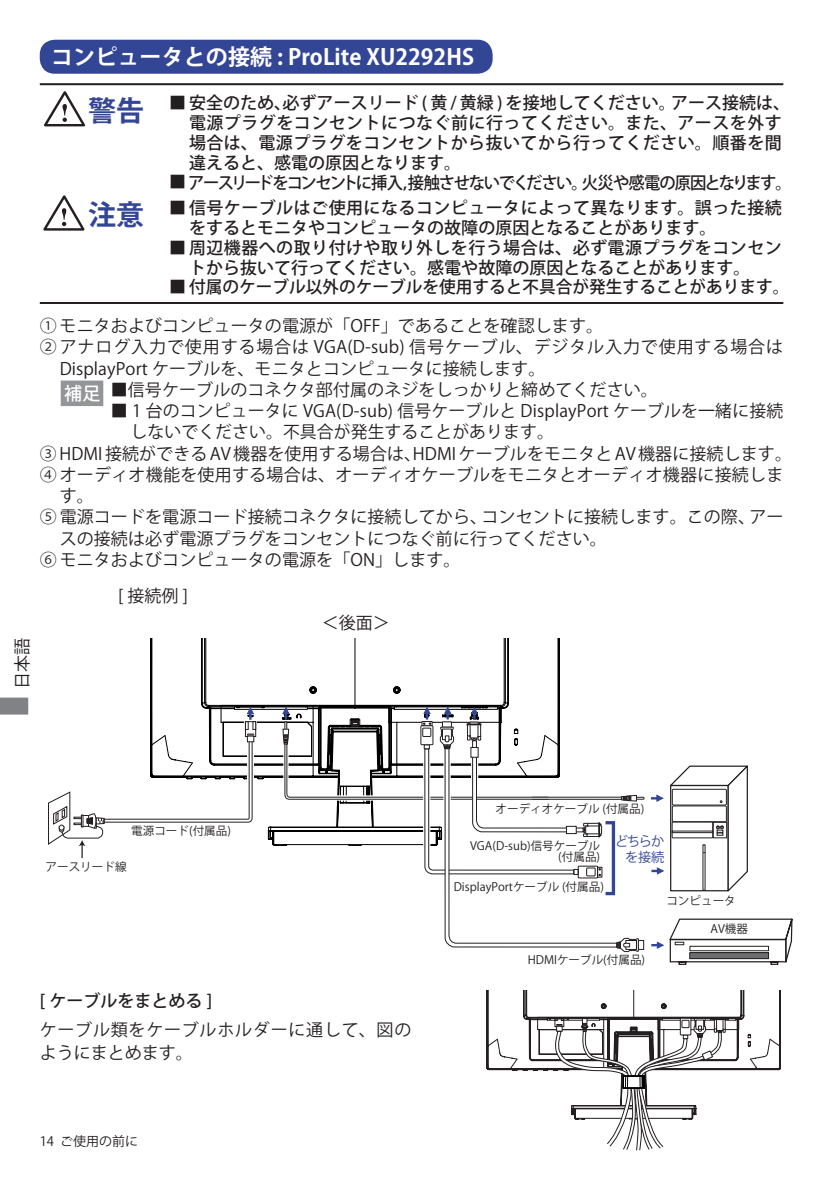
<style>
.page{position:relative;width:840px;height:1191px;background:#fff}
.page>*{position:absolute;margin:0;border:0;box-sizing:border-box;transform-origin:0 0}
.t1{font:700 28px "Koz Go Pro";color:#334595}
.t2{font:700 22px "Koz Go Pro";letter-spacing:.005em;color:#fff}
.t3{font:500 18px "Koz Go Pro";color:#fff}
.t4{font:17px "Koz Go Pro";letter-spacing:.005em;color:#231f20}
.t5{font:500 17px/19.8px "Koz Go Pro";letter-spacing:.025em;color:#231f20}
.t6{font:500 17px "Koz Go Pro";color:#231f20}
.t7{font:17px "Koz Go Pro";letter-spacing:.05em;color:#231f20}
.t8{font:500 17px "Koz Go Pro";letter-spacing:-.09em;color:#231f20}
.t9{font:17px/22.6px "Koz Go Pro";letter-spacing:.045em;color:#231f20}
.t10{font:13.2px/15.8px "Koz Go Pro Regular 90 msp RKSJ H";letter-spacing:-.06em;color:#334595;text-align:right}
.t11{font:13px "Koz Go Pro";color:#231f20}
.t12{font:11.6px/11.6px "Koz Go Pro Regular 90 msp RKSJ H";color:#231f20;text-align:right}
.s1{font-weight:500}
</style>
<div class="page">
<svg style="left:0;top:697px;width:28px;height:17px"></svg>
<svg style="left:150px;top:638px;width:409px;height:68px"></svg>
<svg style="left:182px;top:686px;width:345px;height:20px"></svg>
<svg style="left:651px;top:765px;width:97px;height:127px"></svg>
<svg style="left:651px;top:918px;width:142px;height:47px"></svg>
<svg style="left:48px;top:706px;width:596px;height:246px"></svg>
<div style="left:41px;top:41px;width:450px;height:32px;background:#334595;border-radius:14px"></div>
<div style="left:40px;top:40px;width:452px;height:34px;border:2px solid #334595;border-radius:14px"></div>
<hr style="left:40px;top:83px;width:742px;height:2px;background:#231f20">
<hr style="left:40px;top:302px;width:742px;height:2px;background:#231f20">
<svg style="left:44px;top:91px;width:41px;height:36px"></svg>
<svg style="left:62px;top:104px;width:5px;height:12px"></svg>
<svg style="left:43px;top:195px;width:42px;height:36px"></svg>
<svg style="left:62px;top:208px;width:4px;height:12px"></svg>
<div style="left:61px;top:380px;width:42px;height:26px;background:#939598;border:2px solid #939598"></div>
<svg style="left:486px;top:990px;width:294px;height:161px"></svg>
<p class="t4" style="left:11px;top:689px;width:52px;rotate:-90deg">日本語</p>
<p class="t2" style="left:51px;top:42px;width:424px">コンピュータとの接続 : ProLite XU2292HS</p>
<h1 class="t1" style="left:88px;top:92px;width:57px">警告</h1>
<p class="t5" style="left:189px;top:94px;width:602px;text-indent:-20px">■ 安全のため、必ずアースリード ( 黄 / 黄緑 ) を接地してください。アース接続は、電源プラグをコンセントにつなぐ前に行ってください。また、アースを外す場合は、電源プラグをコンセントから抜いてから行ってください。順番を間違えると、感電の原因となります。</p>
<p class="t8" style="left:169px;top:171px;width:623px">■ アースリードをコンセントに挿入，接触させないでください。火災や感電の原因となります。</p>
<p class="t5" style="left:189px;top:199px;width:594px;text-indent:-20px">■ 信号ケーブルはご使用になるコンピュータによって異なります。誤った接続をするとモニタやコンピュータの故障の原因となることがあります。</p>
<p class="t5" style="left:189px;top:238px;width:594px;text-indent:-20px">■ 周辺機器への取り付けや取り外しを行う場合は、必ず電源プラグをコンセントから抜いて行ってください。感電や故障の原因となることがあります。</p>
<p class="t6" style="left:169px;top:276px;width:621px">■ 付属のケーブル以外のケーブルを使用すると不具合が発生することがあります。</p>
<h1 class="t1" style="left:88px;top:197px;width:58px">注意</h1>
<p class="t4" style="left:40px;top:315px;width:564px">① モニタおよびコンピュータの電源が「OFF」であることを確認します。</p>
<p class="t7" style="left:40px;top:336px;width:744px">② アナログ入力で使用する場合は VGA(D-sub) 信号ケーブル、デジタル入力で使用する場合は</p>
<p class="t4" style="left:60px;top:357px;width:487px">DisplayPort ケーブルを、モニタとコンピュータに接続します。</p>
<p class="t4" style="left:111px;top:378px;width:548px"><span class="s1">■</span>信号ケーブルのコネクタ部付属のネジをしっかりと締めてください。</p>
<p class="t4" style="left:111px;top:400px;width:673px"><span class="s1">■</span> 1 台のコンピュータに VGA(D-sub) 信号ケーブルと DisplayPort ケーブルを一緒に接続</p>
<p class="t4" style="left:130px;top:421px;width:424px">しないでください。不具合が発生することがあります。</p>
<p class="t4" style="left:40px;top:442px;width:753px">③ HDMI接続ができる AV 機器を使用する場合は、HDMI ケーブルをモニタと AV 機器に接続します。</p>
<p class="t4" style="left:40px;top:463px;width:744px">④ オーディオ機能を使用する場合は、オーディオケーブルをモニタとオーディオ機器に接続しま</p>
<p class="t4" style="left:60px;top:485px;width:36px">す。</p>
<p class="t4" style="left:40px;top:506px;width:744px">⑤ 電源コードを電源コード接続コネクタに接続してから、コンセントに接続します。この際、アー</p>
<p class="t4" style="left:60px;top:527px;width:548px">スの接続は必ず電源プラグをコンセントにつなぐ前に行ってください。</p>
<p class="t4" style="left:40px;top:549px;width:422px">⑥ モニタおよびコンピュータの電源を「ON」します。</p>
<p class="t3" style="left:64px;top:382px;width:38px">補足</p>
<p class="t4" style="left:118px;top:584px;width:72px">[ 接続例 ]</p>
<p class="t4" style="left:321px;top:611px;width:69px">＜後面＞</p>
<p class="t12" style="left:131px;top:825px;width:101px">電源コード(付属品)</p>
<p class="t12" style="left:46px;top:861px;width:82px">アースリード線</p>
<p class="t6" style="left:40px;top:990px;width:174px">[ ケーブルをまとめる ]</p>
<p class="t9" style="left:40px;top:1018px;width:373px">ケーブル類をケーブルホルダーに通して、図のようにまとめます。</p>
<p class="t11" style="left:40px;top:1132px;width:100px">14 ご使用の前に</p>
<p class="t12" style="left:495px;top:803px;width:150px">オーディオケーブル (付属品)</p>
<p class="t12" style="left:470px;top:839px;width:131px">VGA(D-sub)信号ケーブル(付属品)</p>
<p class="t12" style="left:453px;top:880px;width:152px">DisplayPortケーブル (付属品)</p>
<p class="t10" style="left:614px;top:833px;width:51px">どちらかを接続</p>
<p class="t12" style="left:666px;top:895px;width:71px">コンピュータ</p>
<p class="t12" style="left:710px;top:923px;width:39px">AV機器</p>
<p class="t12" style="left:527px;top:954px;width:119px">HDMIケーブル(付属品)</p>
</div>
